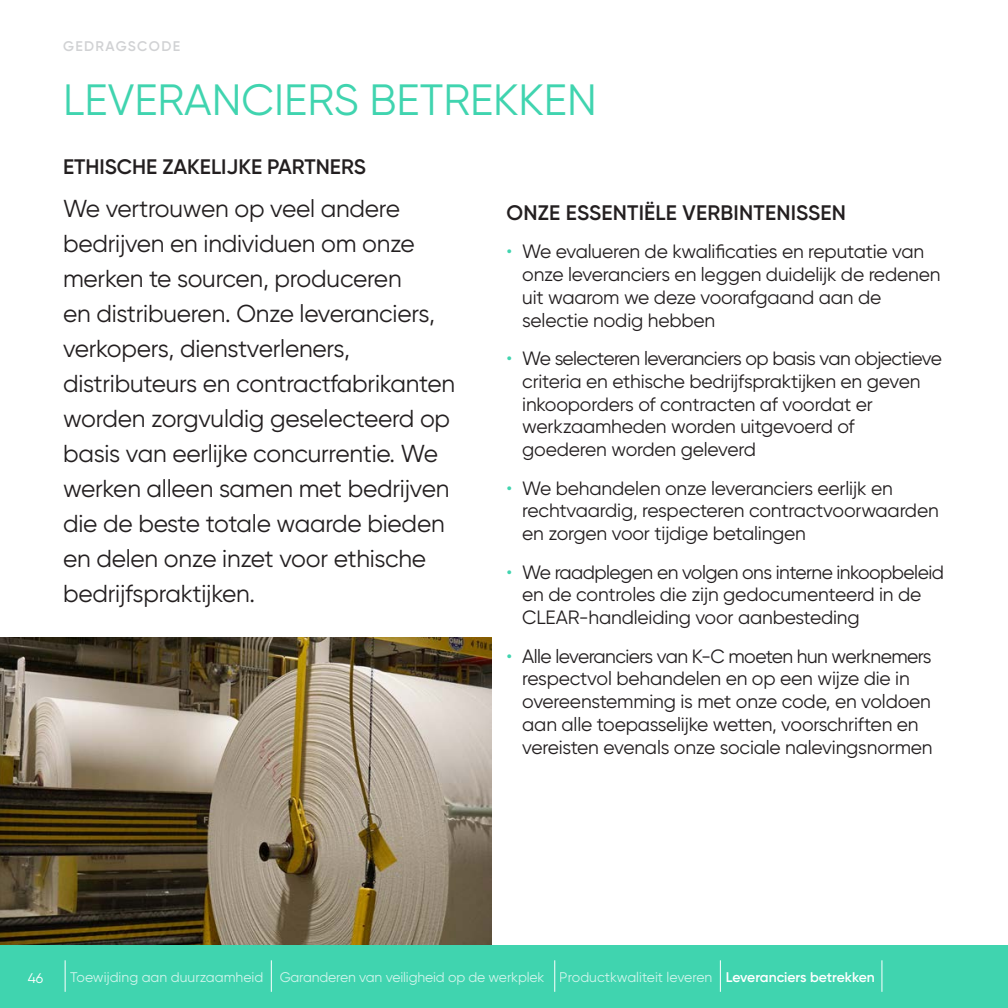
<style>
.page{position:relative;width:1008px;height:1008px;background:#fff}
.page>*{position:absolute;margin:0;border:0;box-sizing:border-box;transform-origin:0 0}
.TopicUppercase_Green{font:43.75px "Gilroy";color:#40d4af}
.IntroTextLarge{font:24.5px/35px "Gilroy";letter-spacing:-.01em;color:#231f20}
.Intro_text{font:600 21px "Gilroy";letter-spacing:.01em;color:#231f20}
.subheadtextuppercaps{font:600 21px "Gilroy";color:#231f20}
.t1{font:19.25px/22.8px "Gilroy";letter-spacing:-.01em;color:#231f20}
.t2{font:14px "Gilroy";letter-spacing:-.01em;color:#fff}
.t3{font:600 14px "Gilroy";letter-spacing:.1em;color:#d1d2d4}
.s1{color:#40d4af}
.s2{font-weight:600}
</style>
<div class="page">
<img style="left:0;top:638px;width:491px;height:307px">
<div style="left:0;top:945px;width:1008px;height:63px;background:#40d4af"></div>
<hr style="left:271px;top:960px;width:1px;height:32px;background:#fff">
<hr style="left:720px;top:960px;width:1px;height:32px;background:#fff">
<hr style="left:554px;top:960px;width:1px;height:32px;background:#fff">
<hr style="left:882px;top:960px;width:1px;height:32px;background:#fff">
<hr style="left:65px;top:960px;width:1px;height:32px;background:#fff">
<p class="t3" style="left:63px;top:38px;width:119px">GEDRAGSCODE</p>
<p class="TopicUppercase_Green" style="left:63px;top:73px;width:535px">LEVERANCIERS BETREKKEN</p>
<p class="subheadtextuppercaps" style="left:63px;top:154px;width:304px">ETHISCHE ZAKELIJKE PARTNERS</p>
<p class="IntroTextLarge" style="left:63px;top:191px;width:394px">We vertrouwen op veel andere bedrijven en individuen om onze merken te sourcen, produceren<br>en distribueren. Onze leveranciers, verkopers, dienstverleners, distributeurs en contractfabrikanten worden zorgvuldig geselecteerd op basis van eerlijke concurrentie. We werken alleen samen met bedrijven die de beste totale waarde bieden en delen onze inzet voor ethische bedrijfspraktijken.</p>
<p class="Intro_text" style="left:507px;top:199px;width:341px">ONZE ESSENTIËLE VERBINTENISSEN</p>
<p class="t1" style="left:522px;top:240px;width:420px;text-indent:-16px"><span class="s1">•</span> We evalueren de kwalificaties en reputatie van onze leveranciers en leggen duidelijk de redenen uit waarom we deze voorafgaand aan de selectie nodig hebben</p>
<p class="t1" style="left:522px;top:347px;width:421px;text-indent:-16px"><span class="s1">•</span> We selecteren leveranciers op basis van objectieve criteria en ethische bedrijfspraktijken en geven inkooporders of contracten af voordat er werkzaamheden worden uitgevoerd of goederen worden geleverd</p>
<p class="t1" style="left:522px;top:476px;width:418px;text-indent:-16px"><span class="s1">•</span> We behandelen onze leveranciers eerlijk en rechtvaardig, respecteren contractvoorwaarden en zorgen voor tijdige betalingen</p>
<p class="t1" style="left:522px;top:560px;width:423px;text-indent:-16px"><span class="s1">•</span> We raadplegen en volgen ons interne inkoopbeleid en de controles die zijn gedocumenteerd in de<br>CLEAR-handleiding voor aanbesteding</p>
<p class="t1" style="left:522px;top:644px;width:412px;text-indent:-16px"><span class="s1">•</span> Alle leveranciers van K-C moeten hun werknemers respectvol behandelen en op een wijze die in overeenstemming is met onze code, en voldoen aan alle toepasselijke wetten, voorschriften en vereisten evenals onze sociale nalevingsnormen</p>
<p class="t2" style="left:28px;top:969px;width:17px">46</p>
<p class="t2" style="left:70px;top:969px;width:806px">Toewijding aan duurzaamheid Garanderen van veiligheid op de werkplek Productkwaliteit leveren <span class="s2">Leveranciers betrekken</span></p>
</div>
